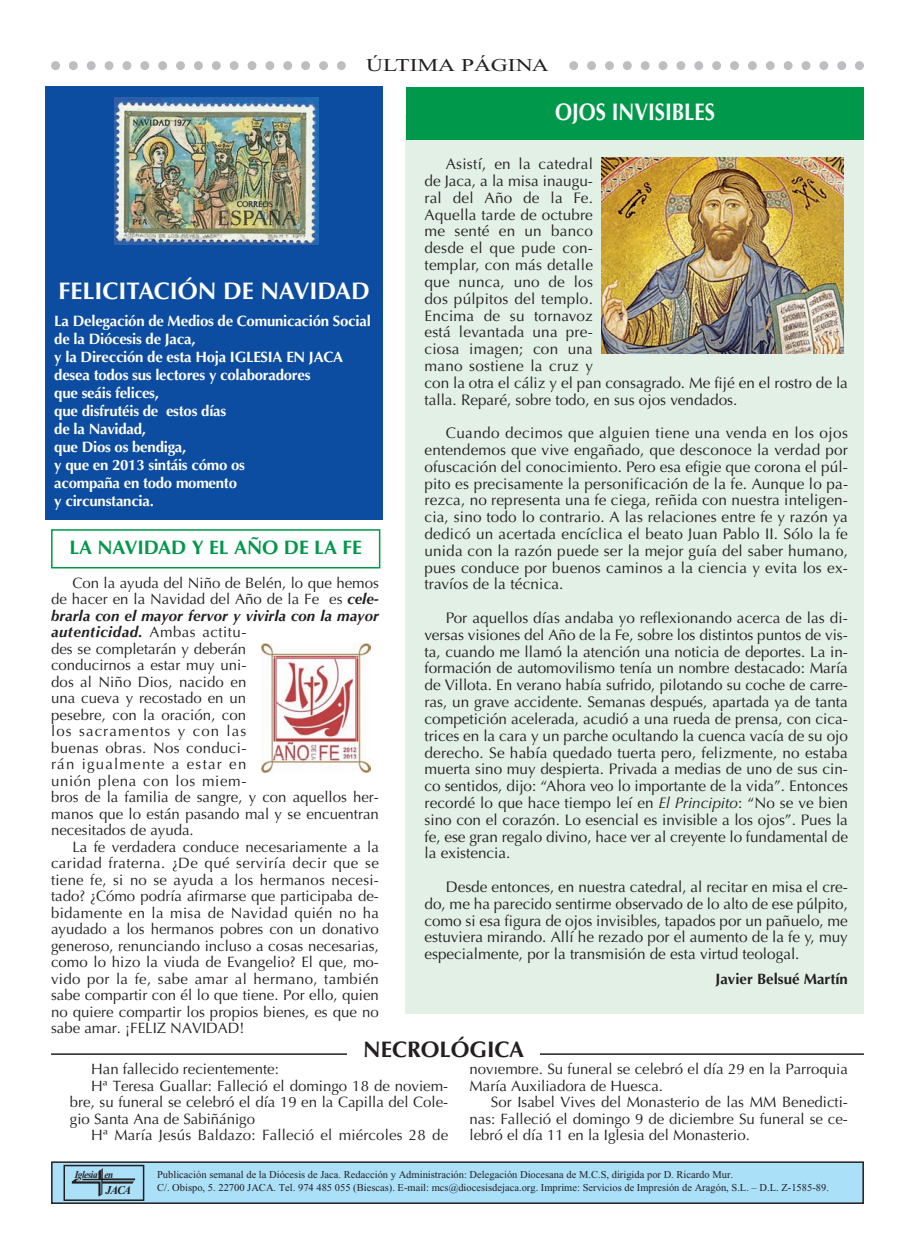
<style>
.page{position:relative;width:915px;height:1255px;background:#fff}
.page>*{position:absolute;margin:0;border:0;box-sizing:border-box;transform-origin:0 0}
.t1{font:700 24px "Optima";color:#fff}
.t2{font:700 24px "Optima";color:#fff;scale:.85 1}
.t3{font:700 22.5px "Optima";color:#231f20}
.t4{font:700 19.5px "Optima";color:#00984a}
.t5{font:18px "Times New Roman";color:#231f20;scale:1.3 1}
.t6{font:15.3px/16.8px "Optima";letter-spacing:.01em;color:#231f20;text-align:justify}
.t7{font:15px "Optima";color:#231f20}
.t8{font:700 15px/18px "Optima";letter-spacing:-.015em;color:#fff}
.t9{font:15px "Optima";letter-spacing:.025em;color:#231f20}
.t10{font:italic 700 15px "Optima";color:#231f20}
.t11{font:15px "Optima";letter-spacing:.03em;color:#231f20}
.t12{font:italic 700 15px "Optima";letter-spacing:.035em;color:#231f20}
.t13{font:15px "Optima";letter-spacing:.075em;color:#231f20}
.t14{font:15px "Optima";letter-spacing:.08em;color:#231f20}
.t15{font:15px "Optima";letter-spacing:.04em;color:#231f20}
.t16{font:700 15px "Optima";color:#231f20}
.t17{font:italic 700 12px "Times New Roman";color:#231f20;scale:.95 1}
.t18{font:10.5px/13.5px "Times New Roman";color:#231f20}
.t19{font:italic 700 10.5px "Times New Roman";letter-spacing:-.05em;color:#231f20;scale:.88 1}
.s1{font-style:italic}
.s2{font-weight:700;font-style:italic}
.s3{font-weight:400;font-style:normal}
</style>
<div class="page">
<div style="left:405px;top:114px;width:458px;height:899px;background:#e2f0e6"></div>
<svg style="left:51px;top:61px;width:812px;height:9px"></svg>
<div style="left:350px;top:54px;width:215px;height:23px;background:#fff"></div>
<div style="left:52px;top:1162px;width:810px;height:41px;background:#abe0f9"></div>
<div style="left:51px;top:1161px;width:812px;height:42px;border:2px solid #231f20"></div>
<img style="left:71px;top:1168px;width:65px;height:29px">
<div style="left:63px;top:1164px;width:81px;height:36px;border:2px solid #231f20"></div>
<div style="left:51px;top:529px;width:329px;height:39px;border:2px solid #00984a"></div>
<div style="left:406px;top:87px;width:457px;height:53px;background:#00984a"></div>
<img style="left:601px;top:158px;width:242px;height:195px">
<div style="left:45px;top:87px;width:338px;height:433px;background:#0d4da1"></div>
<img style="left:261px;top:643px;width:109px;height:129px">
<img style="left:114px;top:97px;width:205px;height:148px">
<hr style="left:51px;top:1053px;width:812px;height:1px;background:#231f20">
<div style="left:347px;top:1039px;width:193px;height:26px;background:#fff"></div>
<p class="t5" style="left:366px;top:58px;width:142px">ÚLTIMA PÁGINA</p>
<p class="t2" style="left:555px;top:101px;width:189px">OJOS INVISIBLES</p>
<p class="t6" style="left:424px;top:157px;width:425px;text-align:left;text-indent:21px">Asistí, en la catedral<br>de Jaca, a la misa inaugu-<br>ral del Año de la Fe.<br>Aquella tarde de octubre<br>me senté en un banco<br>desde el que pude con-<br>templar, con más detalle<br>que nunca, uno de los<br>dos púlpitos del templo.<br>Encima de su tornavoz<br>está levantada una pre-<br>ciosa imagen; con una<br>mano sostiene la cruz y<br>con la otra el cáliz y el pan consagrado. Me fijé en el rostro de la talla. Reparé, sobre todo, en sus ojos vendados.</p>
<p class="t6" style="left:424px;top:426px;width:425px;text-indent:21px">Cuando decimos que alguien tiene una venda en los ojos entendemos que vive engañado, que desconoce la verdad por ofuscación del conocimiento. Pero esa efigie que corona el púl&shy;pito es precisamente la personificación de la fe. Aunque lo pa&shy;rezca, no representa una fe ciega, reñida con nuestra inteligen&shy;cia, sino todo lo contrario. A las relaciones entre fe y razón ya dedicó un acertada encíclica el beato Juan Pablo II. Sólo la fe unida con la razón puede ser la mejor guía del saber humano, pues conduce por buenos caminos a la ciencia y evita los ex&shy;travíos de la técnica.</p>
<p class="t6" style="left:424px;top:611px;width:425px;text-indent:21px">Por aquellos días andaba yo reflexionando acerca de las di&shy;versas visiones del Año de la Fe, sobre los distintos puntos de vis&shy;ta, cuando me llamó la atención una noticia de deportes. La in&shy;formación de automovilismo tenía un nombre destacado: María de Villota. En verano había sufrido, pilotando su coche de carre&shy;ras, un grave accidente. Semanas después, apartada ya de tanta competición acelerada, acudió a una rueda de prensa, con cica&shy;trices en la cara y un parche ocultando la cuenca vacía de su ojo derecho. Se había quedado tuerta pero, felizmente, no estaba muerta sino muy despierta. Privada a medias de uno de sus cin&shy;co sentidos, dijo: “Ahora veo lo importante de la vida”. Entonces recordé lo que hace tiempo leí en <span class="s1">El Principito</span>: “No se ve bien sino con el corazón. Lo esencial es invisible a los ojos”. Pues la fe, ese gran regalo divino, hace ver al creyente lo fundamental de la existencia.</p>
<p class="t6" style="left:424px;top:879px;width:425px;text-indent:21px">Desde entonces, en nuestra catedral, al recitar en misa el cre&shy;do, me ha parecido sentirme observado de lo alto de ese púlpito, como si esa figura de ojos invisibles, tapados por un pañuelo, me estuviera mirando. Allí he rezado por el aumento de la fe y, muy especialmente, por la transmisión de esta virtud teologal.</p>
<p class="t16" style="left:715px;top:972px;width:134px">Javier Belsué Martín</p>
<p class="t1" style="left:59px;top:281px;width:312px">FELICITACIÓN DE NAVIDAD</p>
<p class="t8" style="left:54px;top:313px;width:318px">La Delegación de Medios de Comunicación Social de la Diócesis de Jaca,<br>y la Dirección de esta Hoja IGLESIA EN JACA desea todos sus lectores y colaboradores<br>que seáis felices,<br>que disfrutéis de estos días<br>de la Navidad,<br>que Dios os bendiga,<br>y que en 2013 sintáis cómo os<br>acompaña en todo momento<br>y circunstancia.</p>
<p class="t4" style="left:69px;top:539px;width:294px">LA NAVIDAD Y EL AÑO DE LA FE</p>
<p class="t7" style="left:72px;top:576px;width:308px">Con la ayuda del Niño de Belén, lo que hemos</p>
<p class="t7" style="left:51px;top:592px;width:329px">de hacer en la Navidad del Año de la Fe es <span class="s2">cele-</span></p>
<p class="t10" style="left:51px;top:609px;width:329px">brarla con el mayor fervor y vivirla con la mayor</p>
<p class="t12" style="left:51px;top:625px;width:197px">autenticidad. <span class="s3">Ambas actitu-</span></p>
<p class="t7" style="left:51px;top:642px;width:197px">des se completarán y deberán</p>
<p class="t7" style="left:51px;top:658px;width:197px">conducirnos a estar muy uni-</p>
<p class="t7" style="left:51px;top:675px;width:197px">dos al Niño Dios, nacido en</p>
<p class="t7" style="left:51px;top:691px;width:197px">una cueva y recostado en un</p>
<p class="t7" style="left:51px;top:708px;width:197px">pesebre, con la oración, con</p>
<p class="t13" style="left:51px;top:724px;width:197px">los sacramentos y con las</p>
<p class="t9" style="left:51px;top:741px;width:197px">buenas obras. Nos conduci-</p>
<p class="t14" style="left:51px;top:757px;width:197px">rán igualmente a estar en</p>
<p class="t15" style="left:51px;top:774px;width:197px">unión plena con los miem-</p>
<p class="t7" style="left:51px;top:790px;width:329px">bros de la familia de sangre, y con aquellos her-</p>
<p class="t7" style="left:51px;top:807px;width:329px">manos que lo están pasando mal y se encuentran</p>
<p class="t7" style="left:51px;top:823px;width:144px">necesitados de ayuda.</p>
<p class="t7" style="left:72px;top:840px;width:308px">La fe verdadera conduce necesariamente a la</p>
<p class="t11" style="left:51px;top:856px;width:329px">caridad fraterna. ¿De qué serviría decir que se</p>
<p class="t7" style="left:51px;top:873px;width:329px">tiene fe, si no se ayuda a los hermanos necesi-</p>
<p class="t7" style="left:51px;top:889px;width:329px">tado? ¿Cómo podría afirmarse que participaba de-</p>
<p class="t9" style="left:51px;top:906px;width:329px">bidamente en la misa de Navidad quién no ha</p>
<p class="t7" style="left:51px;top:922px;width:329px">ayudado a los hermanos pobres con un donativo</p>
<p class="t7" style="left:51px;top:939px;width:329px">generoso, renunciando incluso a cosas necesarias,</p>
<p class="t7" style="left:51px;top:955px;width:329px">como lo hizo la viuda de Evangelio? El que, mo-</p>
<p class="t9" style="left:51px;top:972px;width:329px">vido por la fe, sabe amar al hermano, también</p>
<p class="t7" style="left:51px;top:988px;width:329px">sabe compartir con él lo que tiene. Por ello, quien</p>
<p class="t7" style="left:51px;top:1005px;width:329px">no quiere compartir los propios bienes, es que no</p>
<p class="t7" style="left:51px;top:1021px;width:195px">sabe amar. ¡FELIZ NAVIDAD!</p>
<p class="t3" style="left:363px;top:1039px;width:162px">NECROLÓGICA</p>
<p class="t7" style="left:91px;top:1062px;width:189px">Han fallecido recientemente:</p>
<p class="t7" style="left:91px;top:1079px;width:358px">Hª Teresa Guallar: Falleció el domingo 18 de noviem-</p>
<p class="t7" style="left:70px;top:1095px;width:380px">bre, su funeral se celebró el día 19 en la Capilla del Cole-</p>
<p class="t7" style="left:70px;top:1112px;width:187px">gio Santa Ana de Sabiñánigo</p>
<p class="t7" style="left:91px;top:1128px;width:358px">Hª María Jesús Baldazo: Falleció el miércoles 28 de</p>
<p class="t7" style="left:469px;top:1062px;width:380px">noviembre. Su funeral se celebró el día 29 en la Parroquia</p>
<p class="t7" style="left:469px;top:1079px;width:195px">María Auxiliadora de Huesca.</p>
<p class="t7" style="left:490px;top:1095px;width:358px">Sor Isabel Vives del Monasterio de las MM Benedicti-</p>
<p class="t7" style="left:469px;top:1112px;width:380px">nas: Falleció el domingo 9 de diciembre Su funeral se ce-</p>
<p class="t7" style="left:469px;top:1128px;width:282px">lebró el día 11 en la Iglesia del Monasterio.</p>
<p class="t19" style="left:75px;top:1170px;width:45px">Iglesia en</p>
<p class="t17" style="left:106px;top:1186px;width:28px">JACA</p>
<p class="t18" style="left:157px;top:1168px;width:673px">Publicación semanal de la Diócesis de Jaca. Redacción y Administración: Delegación Diocesana de M.C.S, dirigida por D. Ricardo Mur.<br>C/. Obispo, 5. 22700 JACA. Tel. 974 485 055 (Biescas). E-mail: mcs@diocesisdejaca.org. Imprime: Servicios de Impresión de Aragón, S.L. – D.L. Z-1585-89.</p>
</div>
